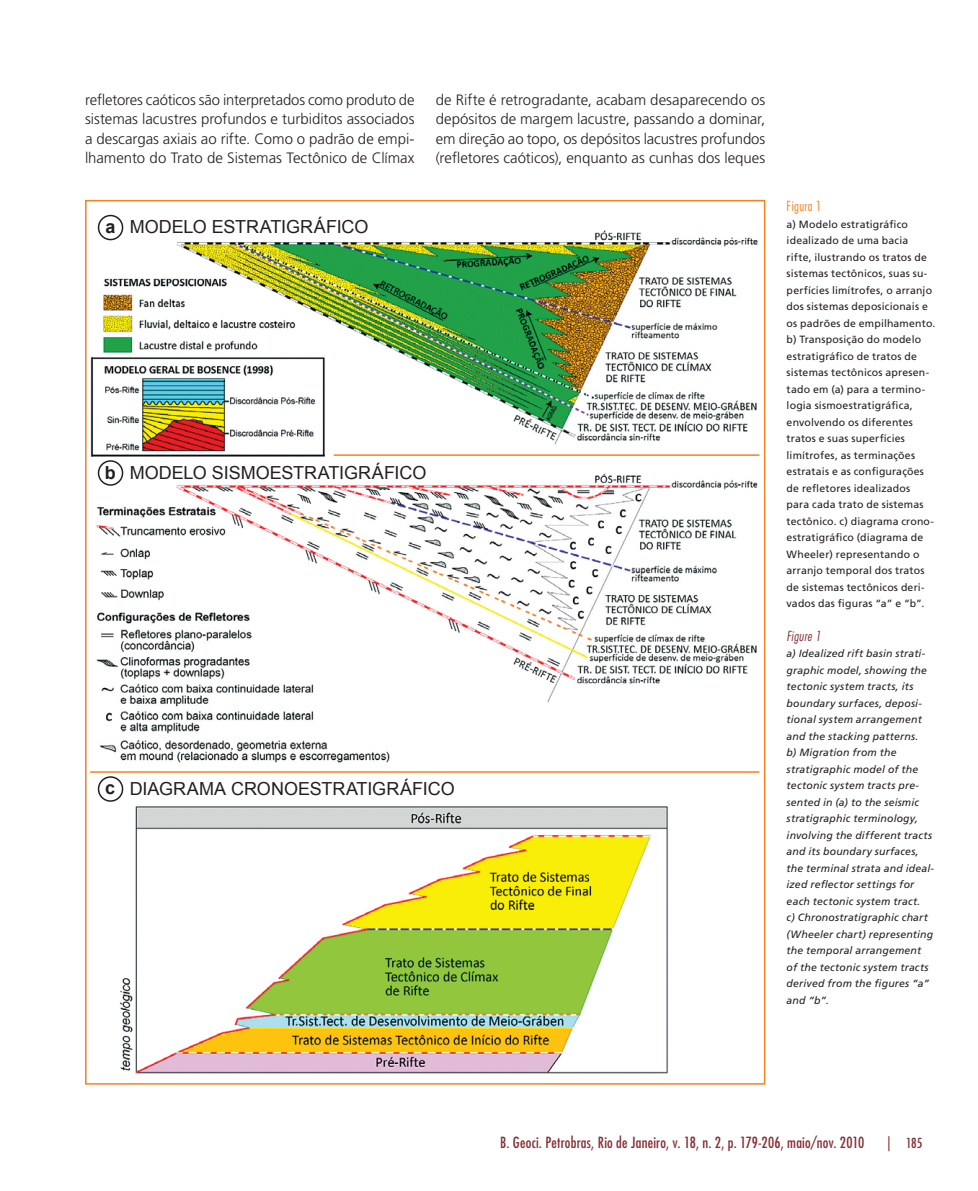
<style>
.page{position:relative;width:978px;height:1191px;background:#fff}
.page>*{position:absolute;margin:0;border:0;box-sizing:border-box;transform-origin:0 0}
.t1{font:18px "Arial";letter-spacing:-.005em;color:#231f20}
.t2{font:700 18px "Arial";color:#231f20}
.t3{font:300 15px/19.5px "Frutiger LT Std";letter-spacing:-.005em;color:#231f20;text-align:justify}
.t4{font:condensed 15px "Futura Std";letter-spacing:.015em;color:#843034}
.t5{font:300 condensed 13.5px "Futura Std";letter-spacing:.03em;color:#f58220}
.t6{font:italic 300 condensed 13.5px "Futura Std";letter-spacing:.03em;color:#843034}
.t7{font:condensed 13.5px "Futura Std";color:#843034}
.t8{font:10.5px/16.5px "Frutiger LT Std";letter-spacing:.015em;color:#231f20}
.t9{font:italic 10.5px/16.5px "Frutiger LT Std";letter-spacing:.02em;color:#231f20}
.s1{font-size:15px}
</style>
<div class="page">
<img style="left:90px;top:230px;width:670px;height:844px">
<div style="left:95px;top:212px;width:256px;height:25px;background:#fff"></div>
<div style="left:98px;top:215px;width:25px;height:25px;border:2px solid #231f20;border-radius:50%"></div>
<div style="left:98px;top:460px;width:25px;height:26px;border:2px solid #231f20;border-radius:50%"></div>
<div style="left:98px;top:776px;width:25px;height:25px;border:2px solid #231f20;border-radius:50%"></div>
<hr style="left:334px;top:454px;width:425px;height:2px;background:#f58220">
<hr style="left:90px;top:771px;width:669px;height:1px;background:#f58220">
<h2 class="t3" style="left:85px;top:90px;width:331px">refletores caóticos são interpretados como produto de sistemas lacustres profundos e turbiditos associados a descargas axiais ao rifte. Como o padrão de empi&shy;lhamento do Trato de Sistemas Tectônico de Clímax</h2>
<h2 class="t3" style="left:436px;top:90px;width:331px">de Rifte é retrogradante, acabam desaparecendo os depósitos de margem lacustre, passando a dominar, em direção ao topo, os depósitos lacustres profundos (refletores caóticos), enquanto as cunhas dos leques</h2>
<h1 class="t2" style="left:106px;top:214px;width:12px">a</h1>
<h1 class="t1" style="left:130px;top:215px;width:240px">MODELO ESTRATIGRÁFICO</h1>
<h1 class="t2" style="left:105px;top:460px;width:12px">b</h1>
<h1 class="t1" style="left:130px;top:461px;width:298px">MODELO SISMOESTRATIGRÁFICO</h1>
<h1 class="t2" style="left:105px;top:776px;width:12px">c</h1>
<h1 class="t1" style="left:130px;top:777px;width:327px">DIAGRAMA CRONOESTRATIGRÁFICO</h1>
<p class="t5" style="left:787px;top:198px;width:36px">Figura 1</p>
<p class="t8" style="left:787px;top:216px;width:150px">a) Modelo estratigráfico idealizado de uma bacia rifte, ilustrando os tratos de sistemas tectônicos, suas su&shy;perfícies limítrofes, o arranjo dos sistemas deposicionais e os padrões de empilhamento. b) Transposição do modelo estratigráfico de tratos de sistemas tectônicos apresen&shy;tado em (a) para a termino&shy;logia sismoestratigráfica, envolvendo os diferentes tratos e suas superfícies limítrofes, as terminações estratais e as configurações de refletores idealizados para cada trato de sistemas tectônico. c) diagrama crono&shy;estratigráfico (diagrama de<br>Wheeler) representando o arranjo temporal dos tratos de sistemas tectônicos deri&shy;vados das figuras “a” e “b”.</p>
<p class="t6" style="left:787px;top:628px;width:36px">Figure 1</p>
<p class="t9" style="left:787px;top:645px;width:149px">a) Idealized rift basin strati&shy;graphic model, showing the tectonic system tracts, its boundary surfaces, deposi&shy;tional system arrangement and the stacking patterns.<br>b) Migration from the stratigraphic model of the tectonic system tracts pre&shy;sented in (a) to the seismic stratigraphic terminology, involving the different tracts and its boundary surfaces, the terminal strata and ideal&shy;ized reflector settings for each tectonic system tract.<br>c) Chronostratigraphic chart (Wheeler chart) representing the temporal arrangement of the tectonic system tracts derived from the figures “a” and “b”.</p>
<h2 class="t4" style="left:500px;top:1133px;width:366px">B. Geoci. Petrobras, Rio de Janeiro, v. 18, n. 2, p. 179-206, maio/nov. 2010</h2>
<p class="t7" style="left:887px;top:1135px;width:37px"><span class="s1">|</span> 185</p>
</div>
